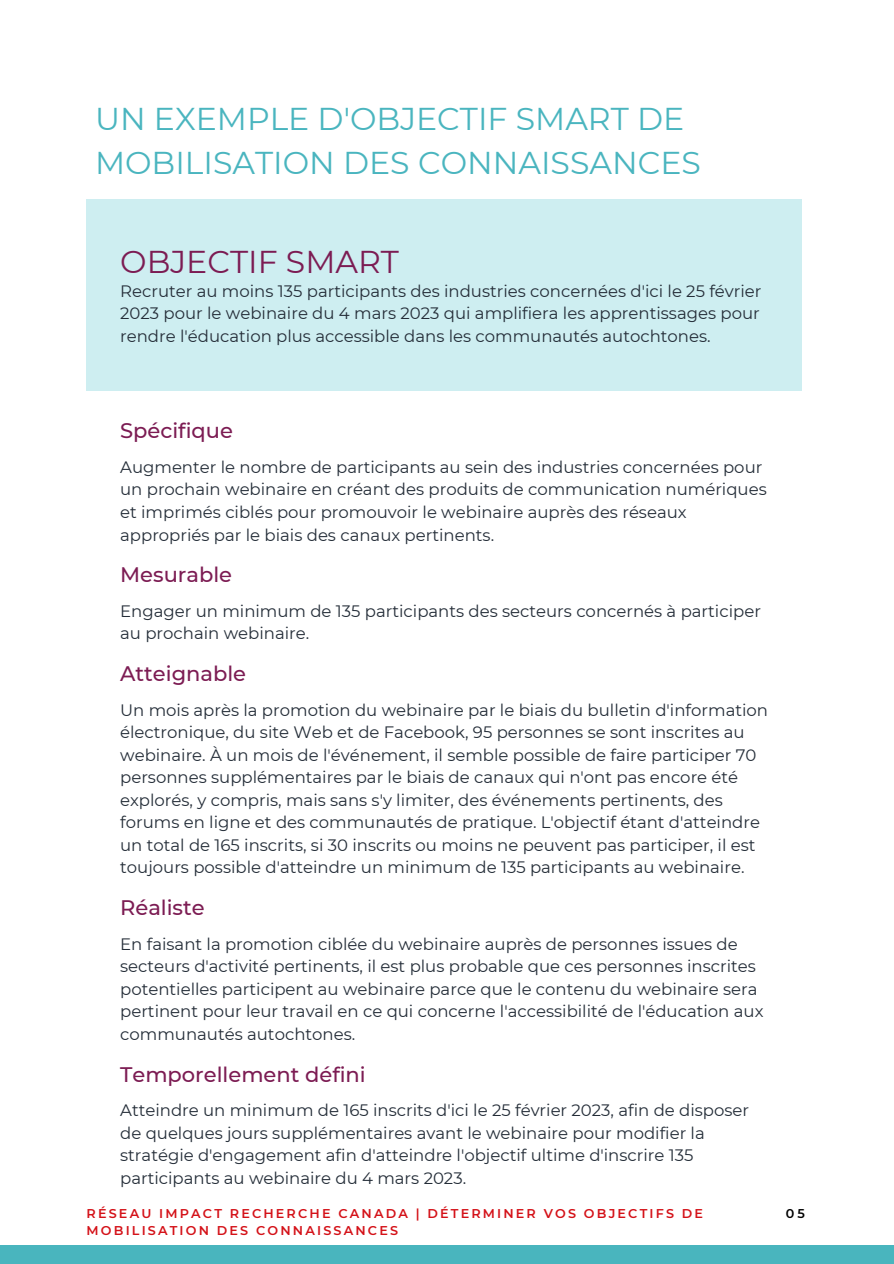
<style>
.page{position:relative;width:894px;height:1264px;background:#fff}
.page>*{position:absolute;margin:0;border:0;box-sizing:border-box;transform-origin:0 0}
.t1{font:31.5px/44px "Montserrat";color:#4ab5bf}
.t2{font:31.5px "Montserrat";color:#7c1c53}
.t3{font:500 21px "Montserrat";color:#7c1c53}
.t4{font:16.5px/22.5px "Montserrat";color:#242d38}
.t5{font:600 12.75px/17px "Montserrat";letter-spacing:.17em;color:#d41118}
.t6{font:600 12.75px "Montserrat";color:#000}
</style>
<div class="page">
<div style="left:87px;top:199px;width:715px;height:192px;background:#ceeef1"></div>
<div style="left:0;top:1244px;width:893px;height:19px;background:#49b5be"></div>
<p class="t1" style="left:95px;top:97px;width:607px">UN EXEMPLE D'OBJECTIF SMART DE<br>MOBILISATION DES CONNAISSANCES</p>
<p class="t2" style="left:120px;top:243px;width:280px">OBJECTIF SMART</p>
<p class="t4" style="left:120px;top:280px;width:642px;text-align:justify">Recruter au moins 135 participants des industries concernées d'ici le 25 février 2023 pour le webinaire du 4 mars 2023 qui amplifiera les apprentissages pour rendre l'éducation plus accessible dans les communautés autochtones.</p>
<p class="t3" style="left:120px;top:418px;width:114px">Spécifique</p>
<p class="t4" style="left:120px;top:456px;width:648px">Augmenter le nombre de participants au sein des industries concernées pour un prochain webinaire en créant des produits de communication numériques et imprimés ciblés pour promouvoir le webinaire auprès des réseaux appropriés par le biais des canaux pertinents.</p>
<p class="t3" style="left:120px;top:562px;width:113px">Mesurable</p>
<p class="t4" style="left:120px;top:599px;width:642px">Engager un minimum de 135 participants des secteurs concernés à participer au prochain webinaire.</p>
<p class="t3" style="left:120px;top:660px;width:127px">Atteignable</p>
<p class="t4" style="left:120px;top:698px;width:649px">Un mois après la promotion du webinaire par le biais du bulletin d'information électronique, du site Web et de Facebook, 95 personnes se sont inscrites au webinaire. À un mois de l'événement, il semble possible de faire participer 70 personnes supplémentaires par le biais de canaux qui n'ont pas encore été explorés, y compris, mais sans s'y limiter, des événements pertinents, des forums en ligne et des communautés de pratique. L'objectif étant d'atteindre un total de 165 inscrits, si 30 inscrits ou moins ne peuvent pas participer, il est toujours possible d'atteindre un minimum de 135 participants au webinaire.</p>
<p class="t3" style="left:120px;top:894px;width:86px">Réaliste</p>
<p class="t4" style="left:120px;top:932px;width:644px">En faisant la promotion ciblée du webinaire auprès de personnes issues de secteurs d'activité pertinents, il est plus probable que ces personnes inscrites potentielles participent au webinaire parce que le contenu du webinaire sera pertinent pour leur travail en ce qui concerne l'accessibilité de l'éducation aux communautés autochtones.</p>
<p class="t3" style="left:120px;top:1061px;width:247px">Temporellement défini</p>
<p class="t4" style="left:120px;top:1099px;width:630px">Atteindre un minimum de 165 inscrits d'ici le 25 février 2023, afin de disposer de quelques jours supplémentaires avant le webinaire pour modifier la stratégie d'engagement afin d'atteindre l'objectif ultime d'inscrire 135 participants au webinaire du 4 mars 2023.</p>
<p class="t5" style="left:87px;top:1205px;width:617px">RÉSEAU IMPACT RECHERCHE CANADA | DÉTERMINER VOS OBJECTIFS DE<br>MOBILISATION DES CONNAISSANCES</p>
<p class="t6" style="left:785px;top:1205px;width:21px">05</p>
</div>
